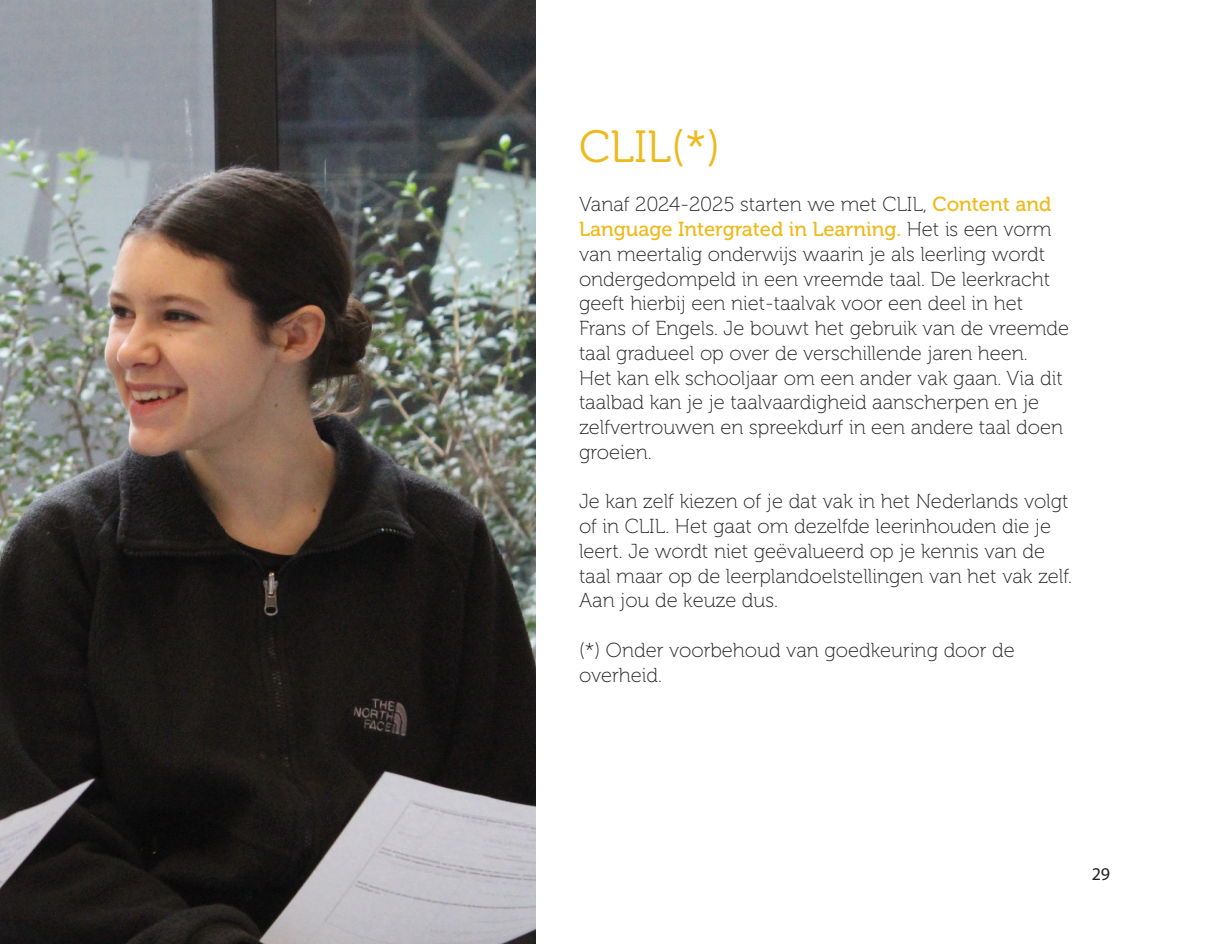
<style>
.page{position:relative;width:1225px;height:944px;background:#fff}
.page>*{position:absolute;margin:0;border:0;box-sizing:border-box;transform-origin:0 0}
.H2_-_museo_-_ckleur{font:45px "Museo 300";color:#eeb91b}
.t1{font:20.25px/24.8px "Museo 100";color:#231f20}
.t2{font:18px "Myriad Pro";color:#231f20}
.s1{font-family:"Museo 500";color:#eeb91b}
</style>
<div class="page">
<img style="left:0;top:0;width:536px;height:944px">
<p class="H2_-_museo_-_ckleur" style="left:579px;top:122px;width:143px">CLIL(*)</p>
<p class="t1" style="left:579px;top:193px;width:491px">Vanaf 2024-2025 starten we met CLIL, <span class="s1">Content and Language Intergrated in Learning.</span> Het is een vorm van meertalig onderwijs waarin je als leerling wordt ondergedompeld in een vreemde taal. De leerkracht geeft hierbij een niet-taalvak voor een deel in het Frans of Engels. Je bouwt het gebruik van de vreemde taal gradueel op over de verschillende jaren heen.<br>Het kan elk schooljaar om een ander vak gaan. Via dit taalbad kan je je taalvaardigheid aanscherpen en je zelfvertrouwen en spreekdurf in een andere taal doen groeien.</p>
<p class="t1" style="left:579px;top:490px;width:494px">Je kan zelf kiezen of je dat vak in het Nederlands volgt of in CLIL. Het gaat om dezelfde leerinhouden die je leert. Je wordt niet geëvalueerd op je kennis van de taal maar op de leerplandoelstellingen van het vak zelf.<br>Aan jou de keuze dus.</p>
<p class="t1" style="left:579px;top:638px;width:437px">(*) Onder voorbehoud van goedkeuring door de overheid.</p>
<p class="t2" style="left:1091px;top:862px;width:20px">29</p>
</div>
